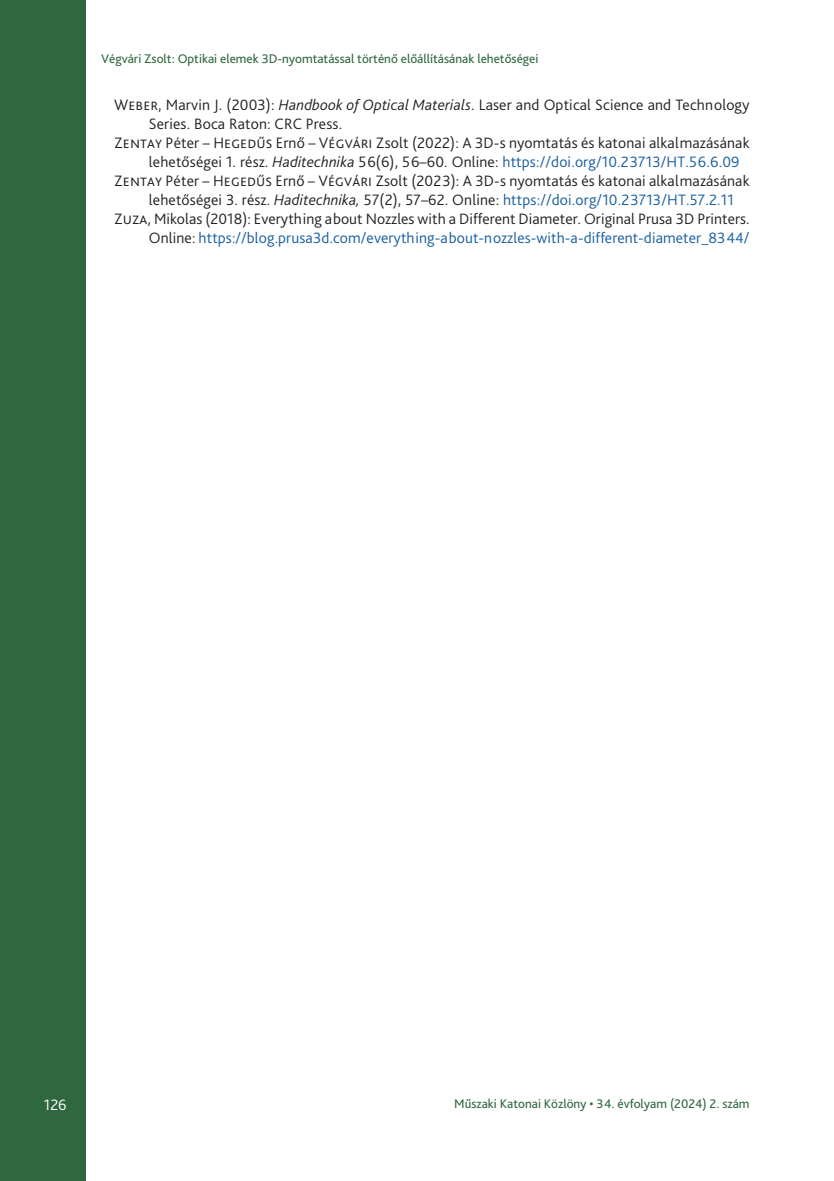
<style>
.page{position:relative;width:834px;height:1181px;background:#fff}
.page>*{position:absolute;margin:0;border:0;box-sizing:border-box;transform-origin:0 0}
.Irodalomjegyzék{font:300 15.75px/18.9px "Bliss Pro";letter-spacing:.01em;color:#231f20}
.t1{font:300 15.75px "Bliss Pro";color:#fff}
.t2{font:13.12px "Bliss Pro";color:#2f673f}
.s1{font-style:italic}
.s2{color:#175d9e}
</style>
<div class="page">
<div style="left:0;top:0;width:85px;height:1181px;background:#2f673f"></div>
<p class="t2" style="left:101px;top:50px;width:439px">Végvári Zsolt: Optikai elemek 3D-nyomtatással történő előállításának lehetőségei</p>
<p class="Irodalomjegyzék" style="left:149px;top:95px;width:601px;text-indent:-35px">Weber, Marvin J. (2003): <span class="s1">Handbook of Optical Materials</span>. Laser and Optical Science and Technology<br>Series. Boca Raton: CRC Press.</p>
<p class="Irodalomjegyzék" style="left:149px;top:133px;width:602px;text-indent:-35px">Zentay Péter – Hegedűs Ernő – Végvári Zsolt (2022): A -3D-s nyomtatás és katonai alkalmazásának lehetőségei 1. rész. <span class="s1">Haditechnika</span> 56(6), 56–60. Online: <span class="s2">https://doi.org/10.23713/HT.56.6.09</span></p>
<p class="Irodalomjegyzék" style="left:149px;top:171px;width:602px;text-indent:-35px">Zentay Péter – Hegedűs Ernő – Végvári Zsolt (2023): A -3D-s nyomtatás és katonai alkalmazásának lehetőségei 3. rész. <span class="s1">Haditechnika,</span> 57(2), 57–62. Online: <span class="s2">https://doi.org/10.23713/HT.57.2.11</span></p>
<p class="Irodalomjegyzék" style="left:114px;top:209px;width:636px;text-align:right">Zuza, Mikolas (2018): Everything about Nozzles with a Different Diameter. Original Prusa 3D Printers.<br>Online: <span class="s2">https://blog.prusa3d.com/everything-about-nozzles-with-a-different-diameter_8344/</span></p>
<p class="t1" style="left:44px;top:1095px;width:24px">126</p>
<p class="t2" style="left:454px;top:1095px;width:297px">Műszaki Katonai Közlöny • 34. évfolyam (2024) 2. szám</p>
</div>
